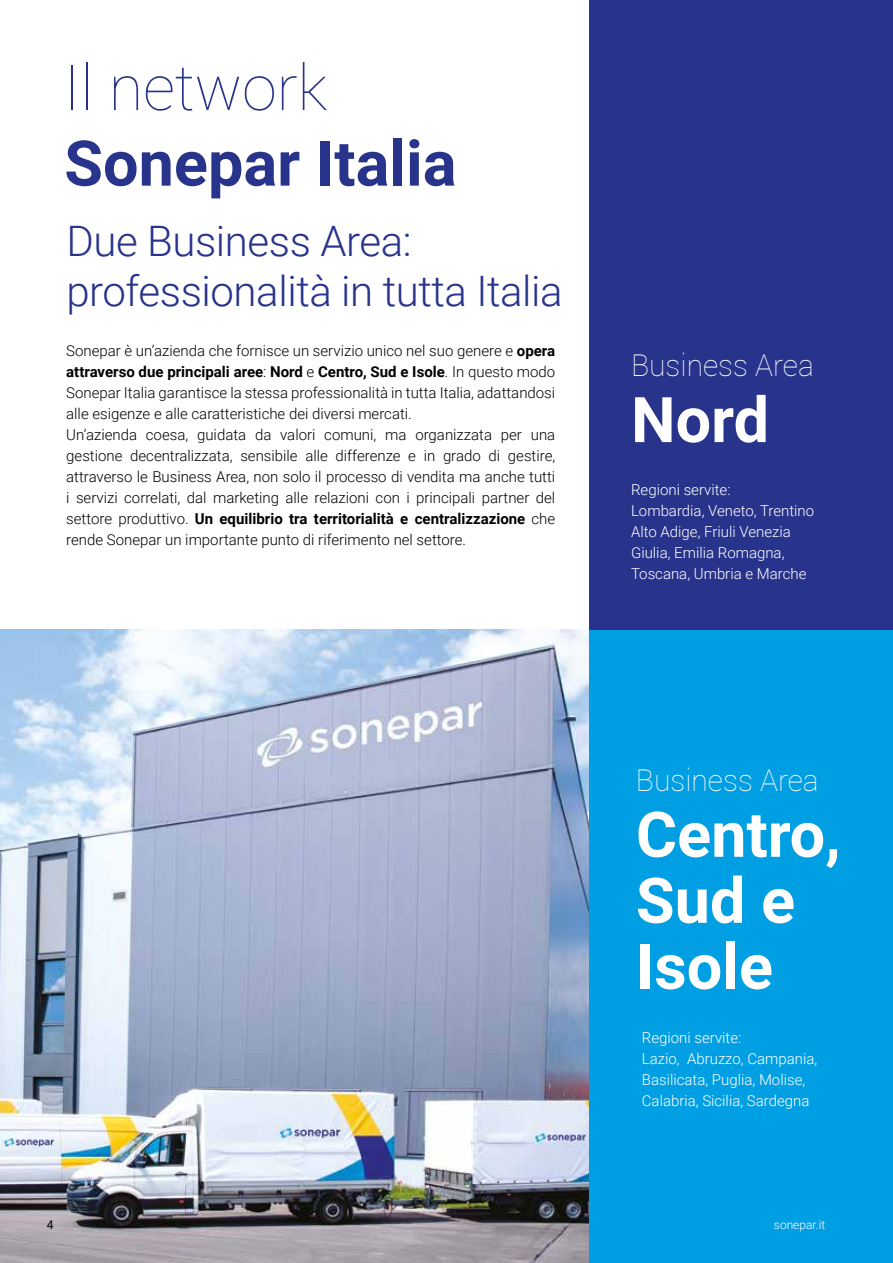
<style>
.page{position:relative;width:893px;height:1263px;background:#fff}
.page>*{position:absolute;margin:0;border:0;box-sizing:border-box;transform-origin:0 0}
.t1{font:700 63px/66px "Roboto";color:#fff}
.t2{font:700 63px "Roboto";color:#28348b}
.t3{font:100 63px "Roboto";color:#28348b}
.t4{font:300 42px/49.5px "Roboto";letter-spacing:-.01em;color:#28348b}
.t5{font:100 30px "Roboto";color:#fff}
.t6{font:300 15px/21px "Roboto";color:#000}
.t7{font:300 15px/21px "Roboto";color:#fff}
.t8{font:300 12px "Roboto";color:#fff}
.t9{font:12px "Roboto";color:#000}
.s1{font-weight:700}
</style>
<div class="page">
<img style="left:0;top:629px;width:589px;height:634px">
<div style="left:589px;top:629px;width:304px;height:634px;background:#009fe3"></div>
<div style="left:589px;top:0;width:304px;height:629px;background:#28348b"></div>
<h1 class="t3" style="left:64px;top:44px;width:265px">Il network</h1>
<h1 class="t2" style="left:64px;top:119px;width:394px">Sonepar Italia</h1>
<h2 class="t4" style="left:66px;top:215px;width:498px">Due Business Area: professionalità in tutta Italia</h2>
<p class="t6" style="left:66px;top:339px;width:490px">Sonepar è un’azienda che fornisce un servizio unico nel suo genere e <span class="s1">opera attraverso due principali aree</span>: <span class="s1">Nord</span> e <span class="s1">Centro, Sud e Isole</span>. In questo modo Sonepar Italia garantisce la stessa professionalità in tutta Italia, adattandosi alle esigenze e alle caratteristiche dei diversi mercati.<br>Un’azienda coesa, guidata da valori comuni, ma organizzata per una gestione decentralizzata, sensibile alle differenze e in grado di gestire, attraverso le Business Area, non solo il processo di vendita ma anche tutti i servizi correlati, dal marketing alle relazioni con i principali partner del settore produttivo. <span class="s1">Un equilibrio tra territorialità e centralizzazione</span> che rende Sonepar un importante punto di riferimento nel settore.</p>
<h3 class="t5" style="left:631px;top:345px;width:184px">Business Area</h3>
<h1 class="t1" style="left:631px;top:384px;width:139px">Nord</h1>
<p class="t7" style="left:631px;top:478px;width:185px">Regioni servite:<br>Lombardia, Veneto, Trentino<br>Alto Adige, Friuli Venezia<br>Giulia, Emilia Romagna,<br>Toscana, Umbria e Marche</p>
<h3 class="t5" style="left:636px;top:759px;width:184px">Business Area</h3>
<h1 class="t1" style="left:636px;top:799px;width:206px">Centro,<br>Sud e<br>Isole</h1>
<p class="t7" style="left:642px;top:1027px;width:177px">Regioni servite:<br>Lazio, Abruzzo, Campania,<br>Basilicata, Puglia, Molise,<br>Calabria, Sicilia, Sardegna</p>
<p class="t9" style="left:47px;top:1217px;width:8px">4</p>
<p class="t8" style="left:774px;top:1217px;width:53px">sonepar.it</p>
</div>
